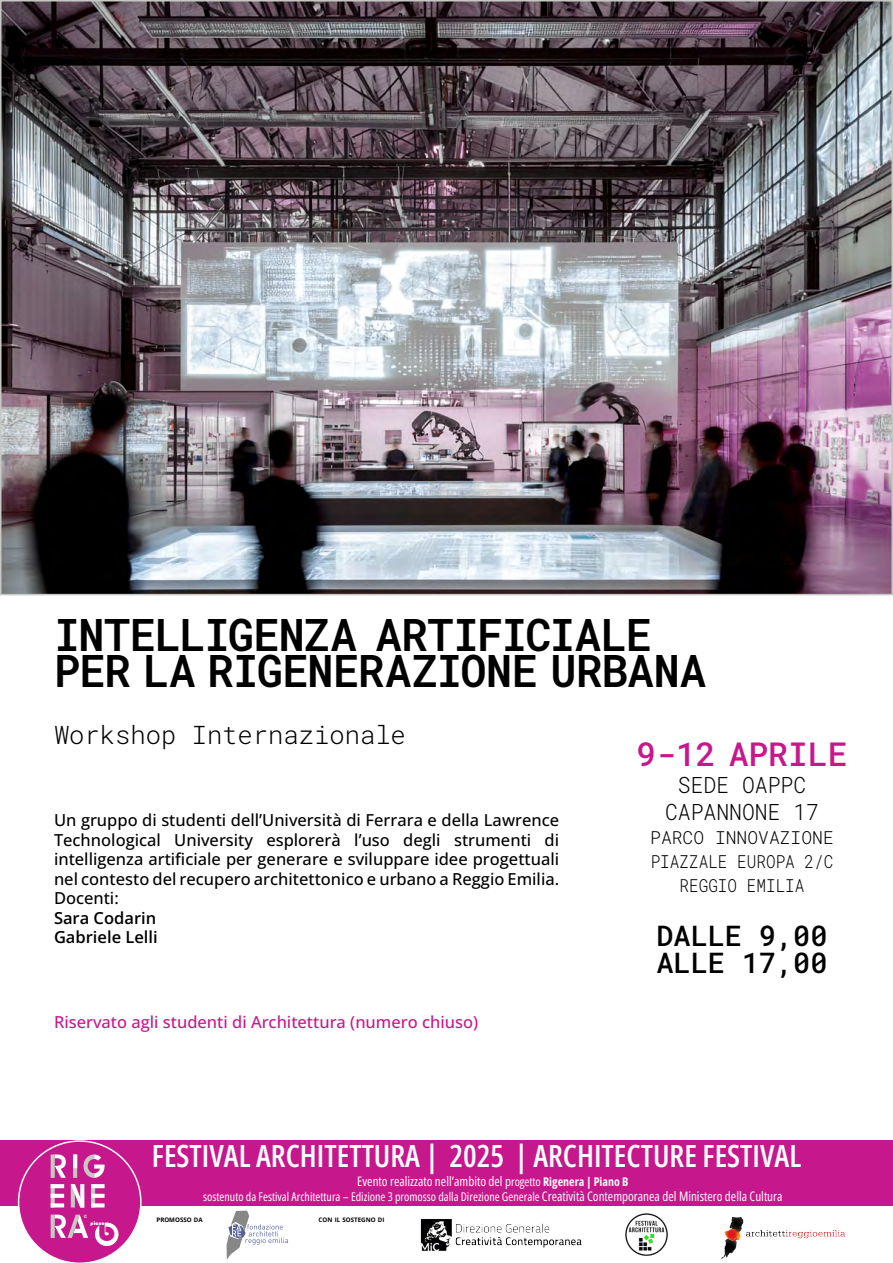
<style>
.page{position:relative;width:893px;height:1263px;background:#fff}
.page>*{position:absolute;margin:0;border:0;box-sizing:border-box;transform-origin:0 0}
.t1{font:600 45px/36px "Roboto Mono";letter-spacing:-.02em;color:#000}
.t2{font:500 33px "Roboto Mono";color:#c7178c}
.t3{font:600 30.6px "Open Sans Condensed";color:#fff}
.t4{font:29.55px "Bauhaus 93";color:#c7178c}
.t5{font:500 28.5px/27px "Roboto Mono";color:#000}
.t6{font:300 25.5px "Roboto Mono";color:#000}
.t7{font:300 22.5px/27px "Roboto Mono";color:#000;text-align:center;scale:.95 1}
.t8{font:300 18px/24px "Roboto Mono";color:#000;text-align:center}
.t9{font:500 16.5px/19.5px "Open Sans";color:#000;text-align:justify}
.t10{font:500 16.5px "Open Sans";color:#c7178c}
.t11{font:600 16.5px/19.5px "Open Sans";color:#000}
.t12{font:13.05px "Open Sans Condensed";color:#fff}
.t13{font:12px "Open Sans Condensed";color:#fff}
.t14{font:700 6.15px "Open Sans";color:#000}
.t15{font:5.4px "Bauhaus 93";color:#fff}
.t16{font:700 4.5px "Open Sans Condensed";color:#fff;scale:.9 1}
.s1{font-size:12px}
.s2{font-weight:700;font-size:12px}
.s3{font-size:13.05px}
</style>
<div class="page">
<div style="left:0;top:1140px;width:893px;height:65px;background:#c7178c"></div>
<svg style="left:18px;top:1140px;width:124px;height:123px"></svg>
<img style="left:625px;top:1213px;width:43px;height:43px">
<img style="left:420px;top:1219px;width:162px;height:32px">
<svg style="left:227px;top:1211px;width:61px;height:48px"></svg>
<img style="left:721px;top:1217px;width:125px;height:42px">
<img style="left:3px;top:3px;width:887px;height:589px">
<h1 class="t1" style="left:54px;top:615px;width:653px">INTELLIGENZA ARTIFICIALE<br>PER LA RIGENERAZIONE URBANA</h1>
<h3 class="t6" style="left:54px;top:717px;width:353px">Workshop Internazionale</h3>
<h2 class="t2" style="left:637px;top:731px;width:212px">9-12 APRILE</h2>
<h3 class="t7" style="left:665px;top:771px;width:164px">SEDE OAPPC<br>CAPANNONE 17</h3>
<p class="t8" style="left:650px;top:825px;width:185px">PARCO INNOVAZIONE<br>PIAZZALE EUROPA 2/C<br>REGGIO EMILIA</p>
<h3 class="t5" style="left:656px;top:921px;width:172px">DALLE 9,00<br>ALLE 17,00</h3>
<p class="t9" style="left:54px;top:810px;width:507px">Un gruppo di studenti dell’Università di Ferrara e della Lawrence Technological University esplorerà l’uso degli strumenti di intelligenza artificiale per generare e sviluppare idee progettuali nel contesto del recupero architettonico e urbano a Reggio Emilia.<br>Docenti:</p>
<p class="t11" style="left:54px;top:908px;width:105px">Sara Codarin<br>Gabriele Lelli</p>
<p class="t10" style="left:54px;top:1010px;width:426px">Riservato agli studenti di Architettura (numero chiuso)</p>
<h3 class="t3" style="left:152px;top:1134px;width:651px">FESTIVAL ARCHITETTURA | 2025 | ARCHITECTURE FESTIVAL</h3>
<p class="t12" style="left:357px;top:1172px;width:273px">Evento realizzato nell’ambito del p<span class="s1">rogetto</span> <span class="s2">Rigenera | Piano B</span></p>
<p class="t13" style="left:203px;top:1188px;width:581px">sostenuto da Festival Architettura – Edizione 3 promosso dalla Direzione Generale <span class="s3">Creatività Contemporanea del Ministero della Cultura</span></p>
<p class="t16" style="left:84px;top:1213px;width:5px">©</p>
<p class="t15" style="left:91px;top:1220px;width:15px">piano</p>
<h3 class="t4" style="left:98px;top:1215px;width:19px">b</h3>
<p class="t14" style="left:156px;top:1216px;width:48px">PROMOSSO DA</p>
<p class="t14" style="left:319px;top:1216px;width:67px">CON IL SOSTEGNO DI</p>
</div>
